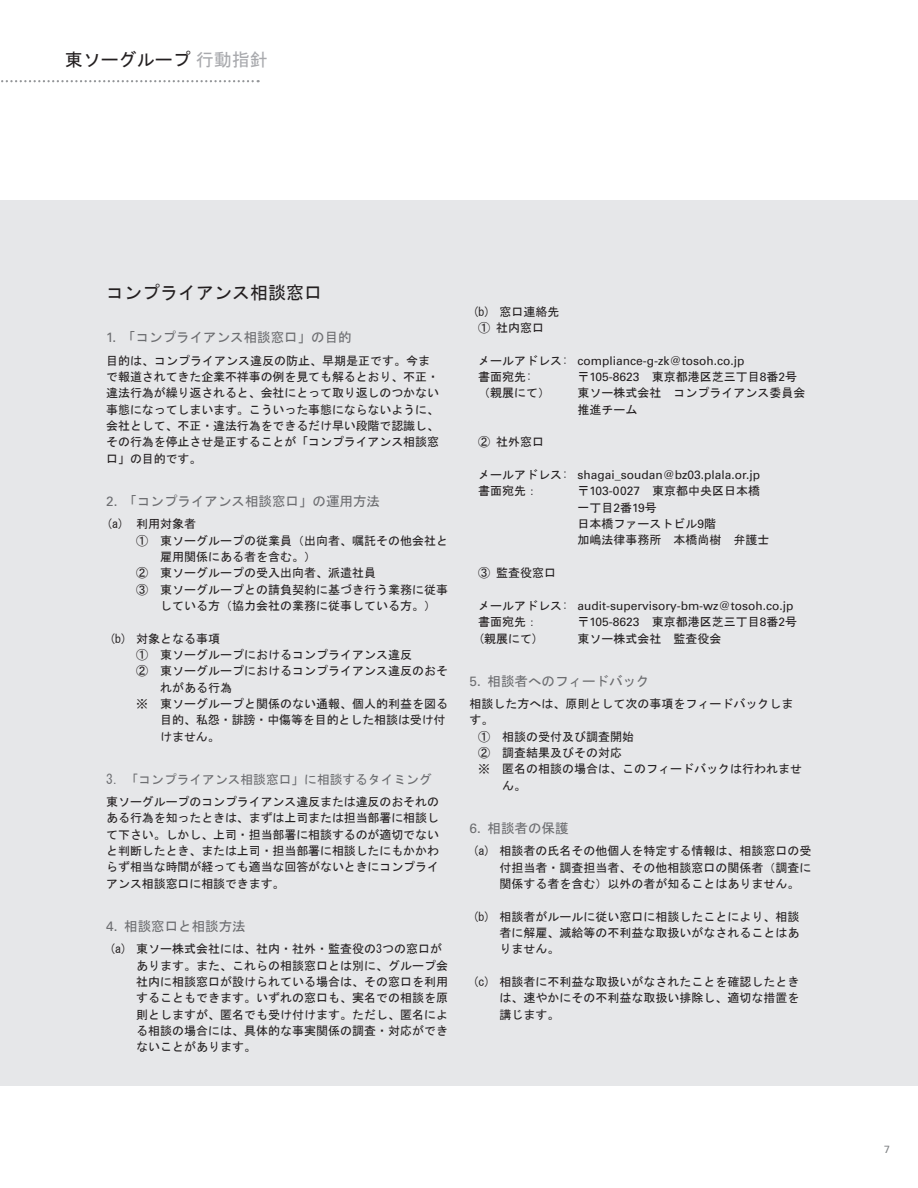
<style>
.page{position:relative;width:918px;height:1188px;background:#fff}
.page>*{position:absolute;margin:0;border:0;box-sizing:border-box;transform-origin:0 0}
.t1{font:18px "MS Gothic";color:#231f20}
.t2{font:13.5px "MS Gothic";color:#6c6d70}
.t3{font:12.75px "MS Gothic";color:#6c6d70}
.t4{font:12px/16.4px "MS Gothic";color:#231f20}
.t5{font:12px "Univers LT Std";color:#231f20}
.t6{font:10.5px "Univers LT Std";color:#808285}
.s1{color:#a8a9ad}
.s2{font-family:"Univers LT Std"}
.s3{font-size:13.5px}
.s4{font-family:"MS Gothic"}
</style>
<div class="page">
<div style="left:0;top:200px;width:918px;height:886px;background:#e6e7e9"></div>
<svg style="left:1px;top:80px;width:258px;height:2px"></svg>
<h1 class="t1" style="left:65px;top:51px;width:205px">東ソーグループ<span class="s1">行動指針</span></h1>
<h1 class="t1" style="left:106px;top:284px;width:217px">コンプライアンス相談窓口</h1>
<p class="t2" style="left:106px;top:331px;width:247px"><span class="s2">1.</span> 「コンプライアンス相談窓口」の目的</p>
<p class="t4" style="left:106px;top:352px;width:334px">目的は、コンプライアンス違反の防止、早期是正です。今まで報道されてきた企業不祥事の例を見ても解るとおり、不正・違法行為が繰り返されると、会社にとって取り返しのつかない事態になってしまいます。こういった事態にならないように、会社として、不正・違法行為をできるだけ早い段階で認識し、その行為を停止させ是正することが「コンプライアンス相談窓口」の目的です。</p>
<p class="t2" style="left:106px;top:494px;width:275px"><span class="s2">2.</span> 「コンプライアンス相談窓口」の運用方法</p>
<p class="t4" style="left:106px;top:516px;width:91px">(a) 利用対象者</p>
<p class="t4" style="left:136px;top:532px;width:314px">①　東ソーグループの従業員（出向者、嘱託その他会社と</p>
<p class="t4" style="left:160px;top:548px;width:157px">雇用関係にある者を含む。）</p>
<p class="t4" style="left:136px;top:565px;width:241px">②　東ソーグループの受入出向者、派遣社員</p>
<p class="t4" style="left:136px;top:581px;width:314px">③　東ソーグループとの請負契約に基づき行う業務に従事</p>
<p class="t4" style="left:160px;top:597px;width:277px">している方（協力会社の業務に従事している方。）</p>
<p class="t4" style="left:109px;top:630px;width:112px">(b) 対象となる事項</p>
<p class="t4" style="left:136px;top:646px;width:278px">①　東ソーグループにおけるコンプライアンス違反</p>
<p class="t4" style="left:136px;top:663px;width:314px">②　東ソーグループにおけるコンプライアンス違反のおそ</p>
<p class="t4" style="left:160px;top:679px;width:73px">れがある行為</p>
<p class="t4" style="left:136px;top:695px;width:314px">※ 東ソーグループと関係のない通報、個人的利益を図る</p>
<p class="t4" style="left:160px;top:712px;width:287px">目的、私怨・誹謗・中傷等を目的とした相談は受け付</p>
<p class="t4" style="left:160px;top:728px;width:61px">けません。</p>
<p class="t3" style="left:106px;top:773px;width:327px"><span class="s3">3.</span> 「コンプライアンス相談窓口」に相談するタイミング</p>
<p class="t4" style="left:106px;top:794px;width:334px;text-align:justify">東ソーグループのコンプライアンス違反または違反のおそれのある行為を知ったときは、まずは上司または担当部署に相談して下さい。しかし、上司・担当部署に相談するのが適切でないと判断したとき、または上司・担当部署に相談したにもかかわらず相当な時間が経っても適当な回答がないときにコンプライアンス相談窓口に相談できます。</p>
<p class="t2" style="left:106px;top:919px;width:141px"><span class="s2">4.</span> 相談窓口と相談方法</p>
<p class="t4" style="left:136px;top:941px;width:314px;text-indent:-27px">(a) 東ソー株式会社には、社内・社外・監査役の3つの窓口があります。また、これらの相談窓口とは別に、グループ会社内に相談窓口が設けられている場合は、その窓口を利用することもできます。いずれの窓口も、実名での相談を原則としますが、匿名でも受け付けます。ただし、匿名による相談の場合には、具体的な事実関係の調査・対応ができないことがあります。</p>
<p class="t4" style="left:478px;top:303px;width:83px;text-indent:-6px">(b) 窓口連絡先<br>① 社内窓口</p>
<p class="t5" style="left:478px;top:353px;width:268px"><span class="s4">メールアドレス:</span> compliance-g-zk@tosoh.co.jp</p>
<p class="t4" style="left:478px;top:368px;width:55px">書面宛先:</p>
<p class="t4" style="left:578px;top:368px;width:221px">〒<span class="s2">105-8623</span>　東京都港区芝三丁目<span class="s2">8</span>番<span class="s2">2</span>号</p>
<p class="t4" style="left:478px;top:385px;width:73px">（親展にて）</p>
<p class="t4" style="left:578px;top:385px;width:229px">東ソー株式会社　コンプライアンス委員会推進チーム</p>
<p class="t4" style="left:478px;top:434px;width:67px">② 社外窓口</p>
<p class="t5" style="left:478px;top:468px;width:284px"><span class="s4">メールアドレス:</span> shagai_soudan@bz03.plala.or.jp</p>
<p class="t4" style="left:478px;top:483px;width:61px">書面宛先：</p>
<p class="t4" style="left:578px;top:483px;width:205px">〒<span class="s2">103-0027</span>　東京都中央区日本橋<br>一丁目<span class="s2">2</span>番<span class="s2">19</span>号<br>日本橋ファーストビル<span class="s2">9</span>階<br>加嶋法律事務所　本橋尚樹　弁護士　</p>
<p class="t4" style="left:478px;top:565px;width:79px">③ 監査役窓口</p>
<p class="t5" style="left:478px;top:598px;width:317px"><span class="s4">メールアドレス:</span> audit-supervisory-bm-wz@tosoh.co.jp</p>
<p class="t4" style="left:478px;top:614px;width:61px">書面宛先：</p>
<p class="t4" style="left:578px;top:614px;width:221px">〒<span class="s2">105-8623</span>　東京都港区芝三丁目<span class="s2">8</span>番<span class="s2">2</span>号</p>
<p class="t4" style="left:478px;top:630px;width:61px">(親展にて)</p>
<p class="t4" style="left:578px;top:630px;width:145px">東ソー株式会社　監査役会</p>
<p class="t2" style="left:470px;top:674px;width:182px"><span class="s2">5.</span> 相談者へのフィードバック</p>
<p class="t4" style="left:470px;top:696px;width:325px">相談した方へは、原則として次の事項をフィードバックしま</p>
<p class="t4" style="left:470px;top:712px;width:25px">す。</p>
<p class="t4" style="left:478px;top:728px;width:157px">①　相談の受付及び調査開始</p>
<p class="t4" style="left:478px;top:745px;width:145px">②　調査結果及びその対応</p>
<p class="t4" style="left:478px;top:761px;width:325px">※　匿名の相談の場合は、このフィードバックは行われませ</p>
<p class="t4" style="left:478px;top:777px;width:49px">　　ん。</p>
<p class="t2" style="left:470px;top:821px;width:101px"><span class="s2">6.</span> 相談者の保護</p>
<p class="t4" style="left:499px;top:843px;width:313px;text-align:justify;text-indent:-27px">(a) 相談者の氏名その他個人を特定する情報は、相談窓口の受付担当者・調査担当者、その他相談窓口の関係者（調査に関係する者を含む）以外の者が知ることはありません。</p>
<p class="t4" style="left:499px;top:908px;width:301px;text-align:justify;text-indent:-27px">(b) 相談者がルールに従い窓口に相談したことにより、相談者に解雇、減給等の不利益な取扱いがなされることはありません。</p>
<p class="t4" style="left:499px;top:973px;width:301px;text-align:justify;text-indent:-27px">(c) 相談者に不利益な取扱いがなされたことを確認したときは、速やかにその不利益な取扱い排除し、適切な措置を講じます。</p>
<p class="t6" style="left:884px;top:1143px;width:7px">7</p>
</div>
